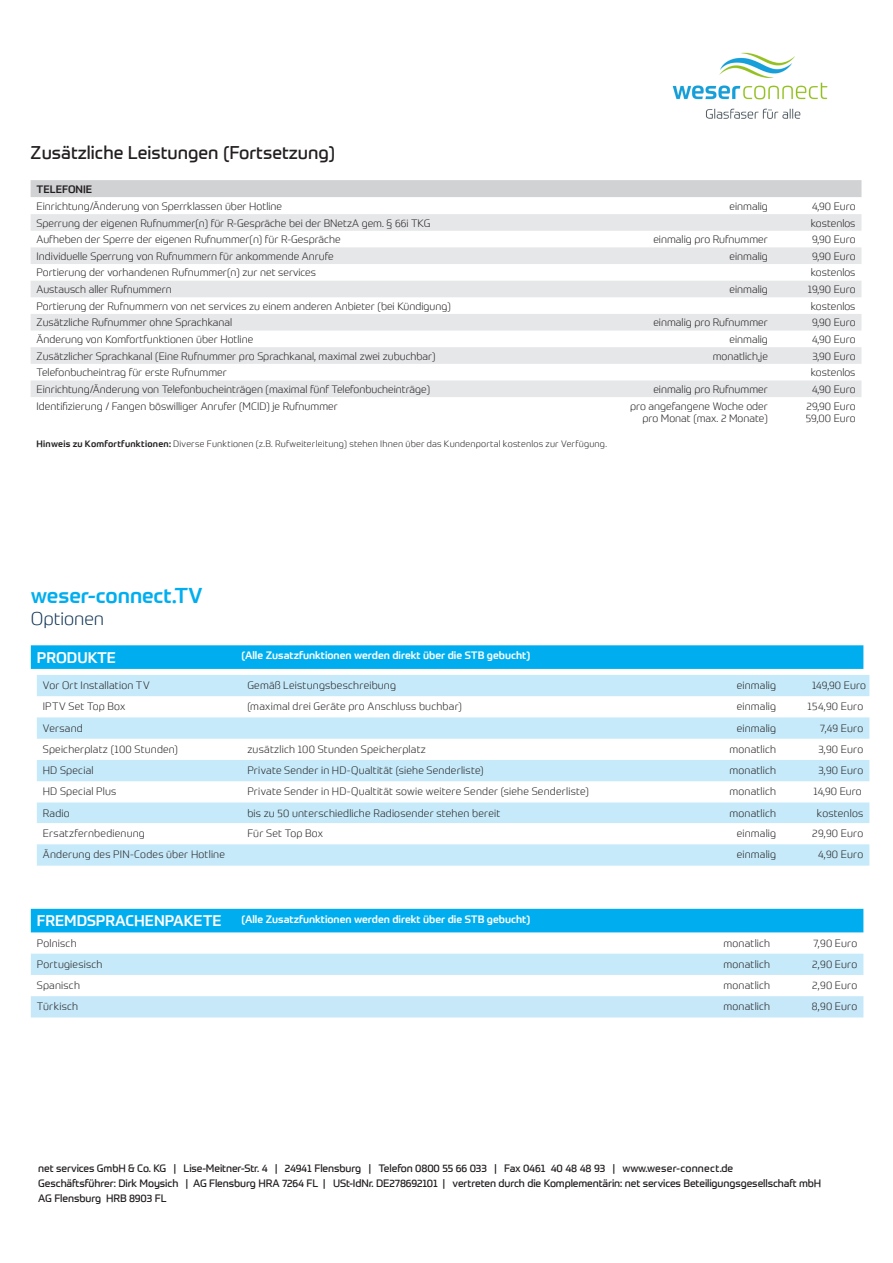
<style>
.page{position:relative;width:893px;height:1263px;background:#fff}
.page>*{position:absolute;margin:0;border:0;box-sizing:border-box;transform-origin:0 0}
.t1{font:500 21px "Prometo";color:#00aeef}
.t2{font:18px "Prometo";color:#231f20}
.t3{font:300 18px "Prometo";color:#143658}
.t4{font:500 15px "Prometo";color:#fff}
.Überschrift{font:300 10.5px "Prometo";color:#231f20}
.t5{font:10.5px/15px "Prometo";letter-spacing:-.01em;color:#231f20}
.Tabellenkörper_-_rechts{font:300 10.5px/12px "Prometo";color:#231f20;text-align:right}
.t6{font:500 10.5px "Prometo";color:#fff}
.Überschrift-2{font:300 10.5px "Prometo";letter-spacing:.02em;color:#231f20}
.Überschrift-3{font:300 10.5px "Prometo";letter-spacing:.025em;color:#231f20}
.Tabellenkopf{font:500 10.5px "Prometo";color:#231f20}
.Überschrift-4{font:300 9px "Prometo";letter-spacing:.02em;color:#231f20}
.s1{font-weight:500}
</style>
<div class="page">
<img style="left:672px;top:52px;width:156px;height:67px">
<svg style="left:31px;top:645px;width:832px;height:24px;background:#04afef"></svg>
<svg style="left:37px;top:675px;width:832px;height:191px;fill:#c6eafa"></svg>
<div style="left:31px;top:909px;width:832px;height:23px;background:#00aeef"></div>
<svg style="left:31px;top:954px;width:832px;height:63px"></svg>
<div style="left:31px;top:180px;width:830px;height:17px;background:#d1d2d4"></div>
<svg style="left:31px;top:214px;width:830px;height:183px;fill:#e6e7e9"></svg>
<p class="t2" style="left:31px;top:141px;width:306px">Zusätzliche Leistungen (Fortsetzung)</p>
<p class="Tabellenkopf" style="left:37px;top:182px;width:57px">TELEFONIE</p>
<p class="Überschrift" style="left:37px;top:200px;width:247px">Einrichtung/Änderung von Sperrklassen über Hotline</p>
<p class="Tabellenkörper_-_rechts" style="left:729px;top:200px;width:40px">einmalig</p>
<p class="Tabellenkörper_-_rechts" style="left:812px;top:200px;width:45px">4,90 Euro</p>
<p class="Überschrift" style="left:37px;top:216px;width:395px">Sperrung der eigenen Rufnummer(n) für R-Gespräche bei der BNetzA gem. § 66i TKG</p>
<p class="Tabellenkörper_-_rechts" style="left:811px;top:217px;width:46px">kostenlos</p>
<p class="Überschrift" style="left:37px;top:233px;width:305px">Aufheben der Sperre der eigenen Rufnummer(n) für R-Gespräche</p>
<p class="Tabellenkörper_-_rechts" style="left:653px;top:233px;width:116px">einmalig pro Rufnummer</p>
<p class="Tabellenkörper_-_rechts" style="left:812px;top:233px;width:45px">9,90 Euro</p>
<p class="Überschrift" style="left:37px;top:250px;width:299px">Individuelle Sperrung von Rufnummern für ankommende Anrufe</p>
<p class="Tabellenkörper_-_rechts" style="left:729px;top:250px;width:40px">einmalig</p>
<p class="Tabellenkörper_-_rechts" style="left:812px;top:250px;width:45px">9,90 Euro</p>
<p class="Überschrift" style="left:37px;top:266px;width:281px">Portierung der vorhandenen Rufnummer(n) zur net services</p>
<p class="Tabellenkörper_-_rechts" style="left:811px;top:267px;width:46px">kostenlos</p>
<p class="Überschrift" style="left:37px;top:283px;width:137px">Austausch aller Rufnummern</p>
<p class="Tabellenkörper_-_rechts" style="left:729px;top:283px;width:40px">einmalig</p>
<p class="Tabellenkörper_-_rechts" style="left:808px;top:283px;width:49px">19,90 Euro</p>
<p class="Überschrift" style="left:37px;top:300px;width:416px">Portierung der Rufnummern von net services zu einem anderen Anbieter (bei Kündigung)</p>
<p class="Tabellenkörper_-_rechts" style="left:811px;top:300px;width:46px">kostenlos</p>
<p class="Überschrift" style="left:37px;top:316px;width:197px">Zusätzliche Rufnummer ohne Sprachkanal</p>
<p class="Tabellenkörper_-_rechts" style="left:653px;top:316px;width:116px">einmalig pro Rufnummer</p>
<p class="Tabellenkörper_-_rechts" style="left:812px;top:316px;width:45px">9,90 Euro</p>
<p class="Überschrift" style="left:37px;top:333px;width:218px">Änderung von Komfortfunktionen über Hotline</p>
<p class="Tabellenkörper_-_rechts" style="left:729px;top:333px;width:40px">einmalig</p>
<p class="Tabellenkörper_-_rechts" style="left:812px;top:333px;width:45px">4,90 Euro</p>
<p class="Überschrift" style="left:37px;top:350px;width:401px">Zusätzlicher Sprachkanal (Eine Rufnummer pro Sprachkanal, maximal zwei zubuchbar)</p>
<p class="Tabellenkörper_-_rechts" style="left:713px;top:350px;width:57px">monatlich,je</p>
<p class="Tabellenkörper_-_rechts" style="left:812px;top:350px;width:45px">3,90 Euro</p>
<p class="Überschrift" style="left:37px;top:366px;width:192px">Telefonbucheintrag für erste Rufnummer</p>
<p class="Tabellenkörper_-_rechts" style="left:811px;top:366px;width:46px">kostenlos</p>
<p class="Überschrift" style="left:37px;top:383px;width:395px">Einrichtung/Änderung von Telefonbucheinträgen (maximal fünf Telefonbucheinträge)</p>
<p class="Tabellenkörper_-_rechts" style="left:653px;top:383px;width:116px">einmalig pro Rufnummer</p>
<p class="Tabellenkörper_-_rechts" style="left:812px;top:383px;width:45px">4,90 Euro</p>
<p class="Überschrift" style="left:37px;top:399px;width:303px">Identifizierung / Fangen böswilliger Anrufer (MCID) je Rufnummer</p>
<p class="Tabellenkörper_-_rechts" style="left:630px;top:400px;width:139px">pro angefangene Woche oder pro Monat (max. 2 Monate)</p>
<p class="Tabellenkörper_-_rechts" style="left:806px;top:400px;width:51px;text-align:left">29,90 Euro<br>59,00 Euro</p>
<p class="Überschrift-4" style="left:37px;top:439px;width:572px"><span class="s1">Hinweis zu Komfortfunktionen:</span> Diverse Funktionen (z.B. Rufweiterleitung) stehen Ihnen über das Kundenportal kostenlos zur Verfügung.</p>
<h1 class="t1" style="left:31px;top:583px;width:173px">weser-connect.TV</h1>
<h2 class="t3" style="left:31px;top:607px;width:75px">Optionen</h2>
<h3 class="t4" style="left:37px;top:648px;width:81px">PRODUKTE</h3>
<p class="t6" style="left:241px;top:649px;width:290px">(Alle Zusatzfunktionen werden direkt über die STB gebucht)</p>
<p class="Überschrift-2" style="left:43px;top:679px;width:108px">Vor Ort Installation TV</p>
<p class="Überschrift" style="left:247px;top:679px;width:150px">Gemäß Leistungsbeschreibung</p>
<p class="Überschrift" style="left:737px;top:679px;width:41px">einmalig</p>
<p class="Überschrift" style="left:812px;top:679px;width:55px">149,90 Euro</p>
<p class="Überschrift" style="left:43px;top:700px;width:84px">IPTV Set Top Box</p>
<p class="Überschrift" style="left:247px;top:700px;width:216px">(maximal drei Geräte pro Anschluss buchbar)</p>
<p class="Überschrift" style="left:737px;top:700px;width:41px">einmalig</p>
<p class="Überschrift-3" style="left:807px;top:700px;width:57px">154,90 Euro</p>
<p class="Überschrift" style="left:43px;top:721px;width:42px">Versand</p>
<p class="Überschrift" style="left:737px;top:721px;width:41px">einmalig</p>
<p class="Überschrift" style="left:820px;top:721px;width:45px">7,49 Euro</p>
<p class="Überschrift" style="left:43px;top:743px;width:137px">Speicherplatz (100 Stunden)</p>
<p class="Überschrift" style="left:247px;top:743px;width:180px">zusätzlich 100 Stunden Speicherplatz</p>
<p class="Überschrift" style="left:729px;top:743px;width:48px">monatlich</p>
<p class="Überschrift" style="left:818px;top:743px;width:47px">3,90 Euro</p>
<p class="Überschrift" style="left:43px;top:764px;width:52px">HD Special</p>
<p class="Überschrift" style="left:247px;top:764px;width:238px">Private Sender in HD-Qualtität (siehe Senderliste)</p>
<p class="Überschrift" style="left:729px;top:764px;width:48px">monatlich</p>
<p class="Überschrift" style="left:818px;top:764px;width:47px">3,90 Euro</p>
<p class="Überschrift-2" style="left:43px;top:785px;width:75px">HD Special Plus</p>
<p class="Überschrift" style="left:247px;top:785px;width:343px">Private Sender in HD-Qualtität sowie weitere Sender (siehe Senderliste)</p>
<p class="Überschrift" style="left:729px;top:785px;width:48px">monatlich</p>
<p class="Überschrift" style="left:813px;top:785px;width:50px">14,90 Euro</p>
<p class="Überschrift" style="left:43px;top:807px;width:28px">Radio</p>
<p class="Überschrift" style="left:247px;top:807px;width:254px">bis zu 50 unterschiedliche Radiosender stehen bereit</p>
<p class="Überschrift" style="left:729px;top:807px;width:48px">monatlich</p>
<p class="Überschrift" style="left:817px;top:807px;width:48px">kostenlos</p>
<p class="Überschrift" style="left:43px;top:827px;width:104px">Ersatzfernbedienung</p>
<p class="Überschrift" style="left:247px;top:827px;width:77px">Für Set Top Box</p>
<p class="Überschrift" style="left:737px;top:827px;width:41px">einmalig</p>
<p class="Überschrift" style="left:812px;top:827px;width:53px">29,90 Euro</p>
<p class="Überschrift-2" style="left:43px;top:848px;width:184px">Änderung des PIN-Codes über Hotline</p>
<p class="Überschrift" style="left:737px;top:848px;width:41px">einmalig</p>
<p class="Überschrift" style="left:818px;top:848px;width:47px">4,90 Euro</p>
<h3 class="t4" style="left:37px;top:912px;width:186px">FREMDSPRACHENPAKETE</h3>
<p class="t6" style="left:241px;top:913px;width:290px">(Alle Zusatzfunktionen werden direkt über die STB gebucht)</p>
<p class="Überschrift-2" style="left:37px;top:936px;width:41px">Polnisch</p>
<p class="Überschrift" style="left:723px;top:936px;width:48px">monatlich</p>
<p class="Überschrift" style="left:813px;top:936px;width:45px">7,90 Euro</p>
<p class="Überschrift-2" style="left:37px;top:958px;width:67px">Portugiesisch</p>
<p class="Überschrift" style="left:723px;top:958px;width:48px">monatlich</p>
<p class="Überschrift" style="left:812px;top:958px;width:47px">2,90 Euro</p>
<p class="Überschrift-2" style="left:37px;top:979px;width:45px">Spanisch</p>
<p class="Überschrift" style="left:723px;top:979px;width:48px">monatlich</p>
<p class="Überschrift" style="left:812px;top:979px;width:47px">2,90 Euro</p>
<p class="Überschrift-2" style="left:37px;top:1000px;width:43px">Türkisch</p>
<p class="Überschrift" style="left:723px;top:1000px;width:48px">monatlich</p>
<p class="Überschrift" style="left:812px;top:1000px;width:47px">8,90 Euro</p>
<p class="t5" style="left:38px;top:1161px;width:784px">net services GmbH &amp; Co. KG | Lise-Meitner-Str. 4 | 24941 Flensburg | Telefon 0800 55 66 033 | Fax 0461 40 48 48 93 | www.weser-connect.de<br>Geschäftsführer: Dirk Moysich | AG Flensburg HRA 7264 FL | USt-IdNr. DE278692101 | vertreten durch die Komplementärin: net services Beteiligungsgesellschaft mbH<br>AG Flensburg HRB 8903 FL</p>
</div>
